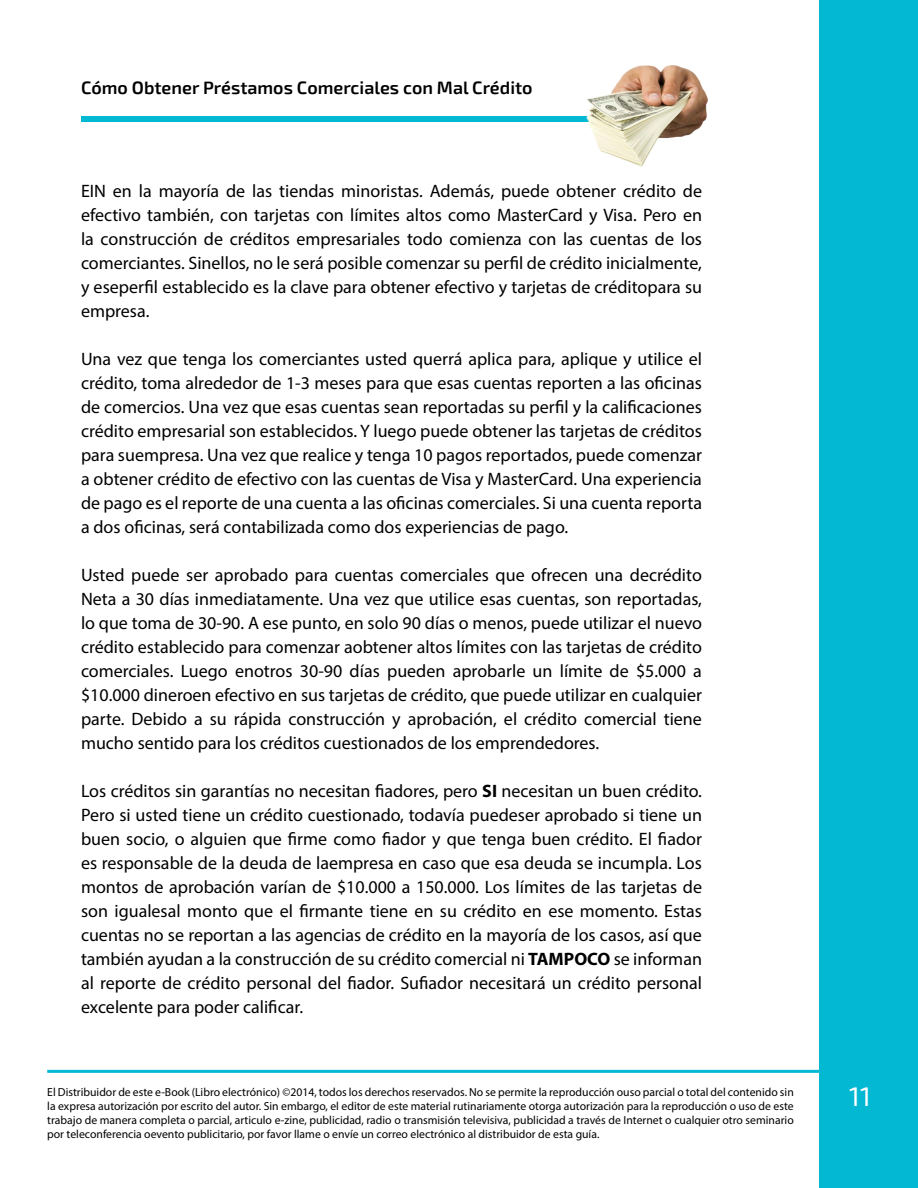
<style>
.page{position:relative;width:918px;height:1188px;background:#fff}
.page>*{position:absolute;margin:0;border:0;box-sizing:border-box;transform-origin:0 0}
.t1{font:27px "Exo 2";color:#fff}
.t2{font:18px/24px "Myriad Pro";color:#000;text-align:justify}
.t3{font:600 18px "Exo 2";color:#000}
.t4{font:11.7px/14.1px "Myriad Pro";color:#000;text-align:justify}
.s1{font-weight:700}
</style>
<div class="page">
<div style="left:819px;top:0;width:99px;height:1188px;background:#03b8d2"></div>
<hr style="left:47px;top:1070px;width:772px;height:3px;background:#03b8d2">
<div style="left:81px;top:116px;width:621px;height:6px;background:#03b8d2"></div>
<img style="left:586px;top:66px;width:121px;height:100px">
<p class="t3" style="left:81px;top:77px;width:453px">Cómo Obtener Préstamos Comerciales con Mal Crédito</p>
<p class="t2" style="left:81px;top:179px;width:623px">EIN en la mayoría de las tiendas minoristas. Además, puede obtener crédito de efectivo también, con tarjetas con límites altos como MasterCard y Visa. Pero en la construcción de créditos empresariales todo comienza con las cuentas de los comerciantes. Sinellos, no le será posible comenzar su perfil de crédito inicialmente, y eseperfil establecido es la clave para obtener efectivo y tarjetas de créditopara su empresa.</p>
<p class="t2" style="left:81px;top:347px;width:623px">Una vez que tenga los comerciantes usted querrá aplica para, aplique y utilice el crédito, toma alrededor de 1-3 meses para que esas cuentas reporten a las oficinas de comercios. Una vez que esas cuentas sean reportadas su perfil y la calificaciones crédito empresarial son establecidos. Y luego puede obtener las tarjetas de créditos para suempresa. Una vez que realice y tenga 10 pagos reportados, puede comenzar a obtener crédito de efectivo con las cuentas de Visa y MasterCard. Una experiencia de pago es el reporte de una cuenta a las oficinas comerciales. Si una cuenta reporta a dos oficinas, será contabilizada como dos experiencias de pago.</p>
<p class="t2" style="left:81px;top:563px;width:623px">Usted puede ser aprobado para cuentas comerciales que ofrecen una decrédito Neta a 30 días inmediatamente. Una vez que utilice esas cuentas, son reportadas, lo que toma de 30-90. A ese punto, en solo 90 días o menos, puede utilizar el nuevo crédito establecido para comenzar aobtener altos límites con las tarjetas de crédito comerciales. Luego enotros 30-90 días pueden aprobarle un límite de $5.000 a $10.000 dineroen efectivo en sus tarjetas de crédito, que puede utilizar en cualquier parte. Debido a su rápida construcción y aprobación, el crédito comercial tiene mucho sentido para los créditos cuestionados de los emprendedores.</p>
<p class="t2" style="left:81px;top:779px;width:623px">Los créditos sin garantías no necesitan fiadores, pero <span class="s1">SI</span> necesitan un buen crédito.<br>Pero si usted tiene un crédito cuestionado, todavía puedeser aprobado si tiene un buen socio, o alguien que firme como fiador y que tenga buen crédito. El fiador es responsable de la deuda de laempresa en caso que esa deuda se incumpla. Los montos de aprobación varían de $10.000 a 150.000. Los límites de las tarjetas de son igualesal monto que el firmante tiene en su crédito en ese momento. Estas cuentas no se reportan a las agencias de crédito en la mayoría de los casos, así que también ayudan a la construcción de su crédito comercial ni <span class="s1">TAMPOCO</span> se informan al reporte de crédito personal del fiador. Sufiador necesitará un crédito personal excelente para poder calificar.</p>
<p class="t4" style="left:47px;top:1084px;width:748px">El Distribuidor de este e-Book (Libro electrónico) ©2014, todos los derechos reservados. No se permite la reproducción ouso parcial o total del contenido sin la expresa autorización por escrito del autor. Sin embargo, el editor de este material rutinariamente otorga autorización para la reproducción o uso de este trabajo de manera completa o parcial, articulo e-zine, publicidad, radio o transmisión televisiva, publicidad a través de Internet o cualquier otro seminario por teleconferencia oevento publicitario, por favor llame o envíe un correo electrónico al distribuidor de esta guía.</p>
<h1 class="t1" style="left:849px;top:1080px;width:23px">11</h1>
</div>
